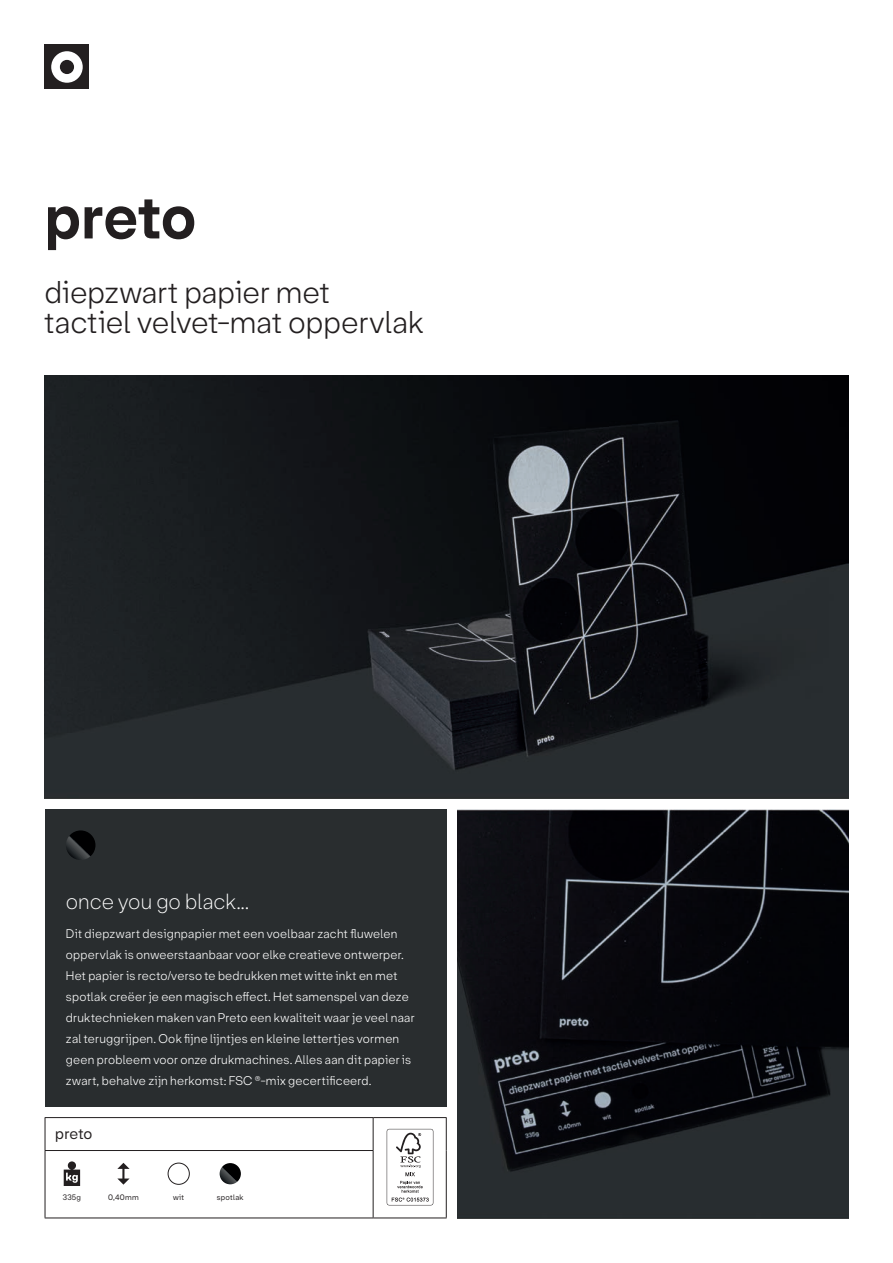
<style>
.page{position:relative;width:893px;height:1263px;background:#fff}
.page>*{position:absolute;margin:0;border:0;box-sizing:border-box;transform-origin:0 0}
.t1{font:800 60px "Friends";letter-spacing:-.005em;color:#231f20}
.t2{font:30px/30px "Friends";color:#231f20}
.t3{font:200 21px "Friends";color:#fff}
.t4{font:15px "Friends";letter-spacing:.005em;color:#231f20}
.t5{font:12px/21px "Friends";letter-spacing:.02em;color:#fff}
.t6{font:7.5px "Friends";letter-spacing:.03em;color:#231f20}
</style>
<div class="page">
<img style="left:45px;top:375px;width:803px;height:423px">
<div style="left:45px;top:809px;width:401px;height:297px;background:#292d2f"></div>
<img style="left:457px;top:809px;width:391px;height:409px">
<hr style="left:45px;top:1117px;width:328px;height:1px;background:#231f20">
<hr style="left:45px;top:1118px;width:1px;height:32px;background:#231f20">
<hr style="left:373px;top:1117px;width:74px;height:1px;background:#231f20">
<hr style="left:373px;top:1118px;width:1px;height:32px;background:#231f20">
<hr style="left:446px;top:1118px;width:1px;height:32px;background:#231f20">
<hr style="left:446px;top:1150px;width:1px;height:67px;background:#231f20">
<hr style="left:373px;top:1217px;width:74px;height:1px;background:#231f20">
<hr style="left:45px;top:1150px;width:328px;height:1px;background:#231f20">
<hr style="left:45px;top:1151px;width:1px;height:66px;background:#231f20">
<hr style="left:373px;top:1151px;width:1px;height:66px;background:#231f20">
<hr style="left:45px;top:1217px;width:328px;height:1px;background:#231f20">
<svg style="left:387px;top:1129px;width:46px;height:76px"></svg>
<svg style="left:64px;top:1161px;width:16px;height:25px"></svg>
<svg style="left:117px;top:1163px;width:13px;height:22px"></svg>
<div style="left:45px;top:45px;width:44px;height:44px;background:#231f20"></div>
<div style="left:51px;top:51px;width:32px;height:32px;background:#fff;border-radius:50%"></div>
<div style="left:60px;top:60px;width:14px;height:14px;background:#231f20;border-radius:50%"></div>
<svg style="left:66px;top:830px;width:29px;height:30px"></svg>
<div style="left:168px;top:1163px;width:22px;height:22px;border:1px solid #231f20;border-radius:50%"></div>
<svg style="left:220px;top:1163px;width:21px;height:21px"></svg>
<h1 class="t1" style="left:45px;top:178px;width:153px">preto</h1>
<h2 class="t2" style="left:45px;top:278px;width:381px">diepzwart papier met tactiel velvet-mat oppervlak</h2>
<h3 class="t3" style="left:66px;top:888px;width:185px">once you go black...</h3>
<p class="t5" style="left:66px;top:924px;width:350px">Dit diepzwart designpapier met een voelbaar zacht fluwelen oppervlak is onweerstaanbaar voor elke creatieve ontwerper.<br>Het papier is recto/verso te bedrukken met witte inkt en met spotlak creëer je een magisch e-ect. Het samenspel van deze druktechnieken maken van Preto een kwaliteit waar je veel naar zal teruggrijpen. Ook fijne lijntjes en kleine lettertjes vormen geen probleem voor onze drukmachines. Alles aan dit papier is zwart, behalve zijn herkomst: FSC ®-mix gecertificeerd.</p>
<p class="t4" style="left:55px;top:1124px;width:39px">preto</p>
<p class="t6" style="left:63px;top:1193px;width:20px">335g</p>
<p class="t6" style="left:108px;top:1193px;width:32px">0,40mm</p>
<p class="t6" style="left:173px;top:1193px;width:13px">wit</p>
<p class="t6" style="left:217px;top:1193px;width:28px">spotlak</p>
</div>
